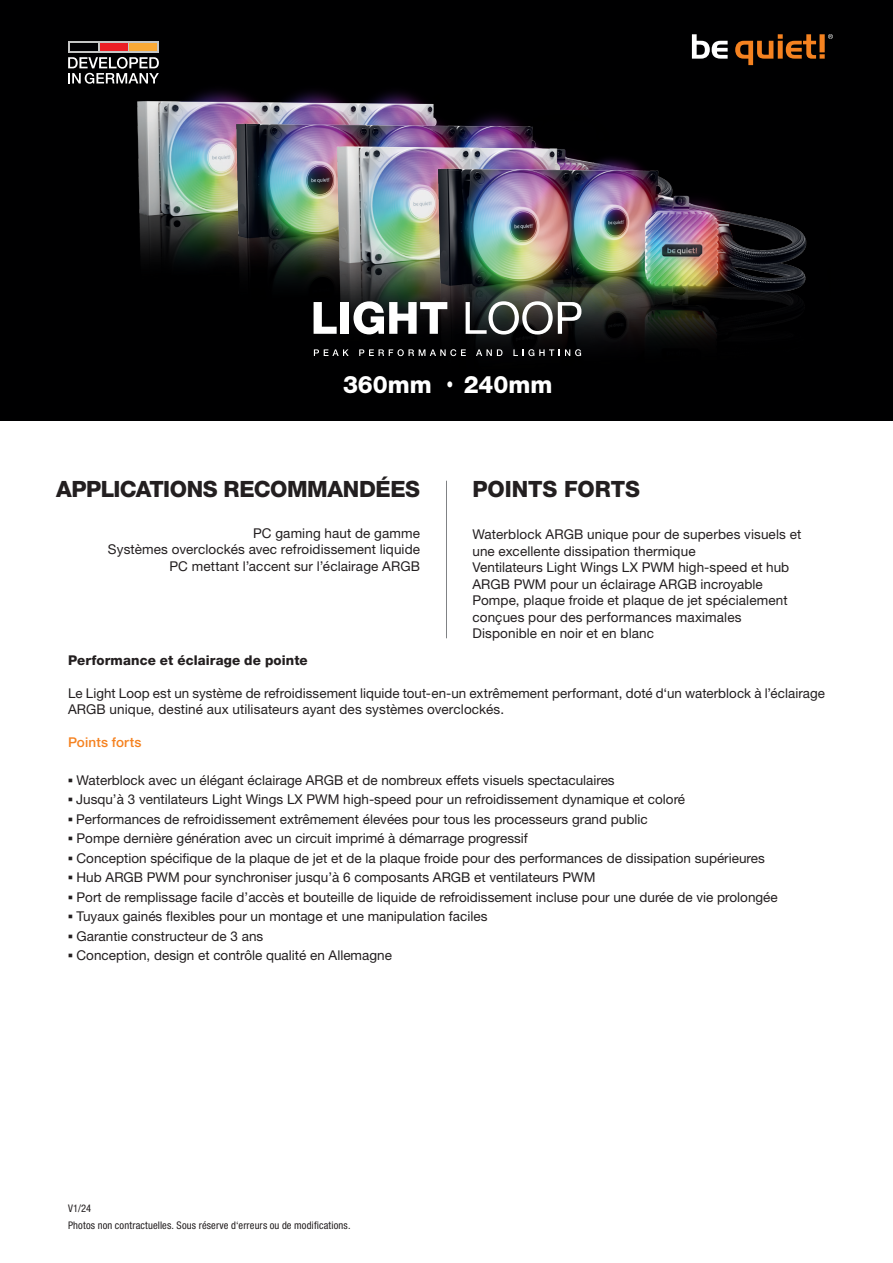
<style>
.page{position:relative;width:893px;height:1263px;background:#fff}
.page>*{position:absolute;margin:0;border:0;box-sizing:border-box;transform-origin:0 0}
.t1{font:800 24px "Helvetica Neue LT Pro";letter-spacing:-.005em;color:#fff}
.t2{font:800 22.5px "Helvetica Neue LT Pro";letter-spacing:-.015em;color:#231f20}
.t3{font:13.5px/16.5px "Helvetica Neue LT Pro";color:#231f20}
.t4{font:800 13.5px "Helvetica Neue LT Pro";letter-spacing:.01em;color:#231f20}
.t5{font:500 13.5px "Helvetica Neue LT Pro";letter-spacing:.01em;color:#f58220}
.t6{font:condensed 10.5px/17.2px "Helvetica Neue LT Pro";letter-spacing:.015em;color:#231f20}
.s1{font-family:"Arial Narrow";font-weight:400}
.s2{font-family:"Franklin Gothic";font-weight:500}
</style>
<div class="page">
<div style="left:0;top:0;width:893px;height:421px;background:#000001"></div>
<svg style="left:694px;top:34px;width:34px;height:17px"></svg>
<svg style="left:735px;top:34px;width:98px;height:31px"></svg>
<hr style="left:446px;top:481px;width:1px;height:157px;background:#808285">
<img style="left:132px;top:52px;width:99px;height:210px">
<img style="left:231px;top:34px;width:463px;height:322px">
<img style="left:315px;top:51px;width:413px;height:306px">
<img style="left:416px;top:74px;width:391px;height:283px">
<svg style="left:314px;top:349px;width:35px;height:7px"></svg>
<svg style="left:359px;top:349px;width:107px;height:7px"></svg>
<svg style="left:476px;top:349px;width:26px;height:7px"></svg>
<svg style="left:513px;top:349px;width:68px;height:7px"></svg>
<svg style="left:314px;top:302px;width:23px;height:32px"></svg>
<div style="left:341px;top:302px;width:8px;height:32px;background:#fff"></div>
<svg style="left:353px;top:301px;width:94px;height:33px"></svg>
<svg style="left:466px;top:301px;width:115px;height:34px;background:#646664"></svg>
<svg style="left:68px;top:41px;width:91px;height:11px"></svg>
<svg style="left:68px;top:57px;width:91px;height:27px"></svg>
<div style="left:70px;top:43px;width:28px;height:7px;background:#010103"></div>
<div style="left:100px;top:43px;width:27px;height:7px;background:#eb1e25"></div>
<div style="left:129px;top:43px;width:28px;height:7px;background:#f9a936"></div>
<h1 class="t1" style="left:343px;top:371px;width:211px">360mm <span class="s1">•</span> 240mm</h1>
<h2 class="t2" style="left:56px;top:475px;width:365px">APPLICATIONS RECOMMANDÉES</h2>
<h2 class="t2" style="left:472px;top:475px;width:169px">POINTS FORTS</h2>
<p class="t3" style="left:108px;top:524px;width:314px;text-align:right">PC gaming haut de gamme<br>Systèmes overclockés avec refroidissement liquide<br>PC mettant l’accent sur l’éclairage ARGB</p>
<p class="t3" style="left:472px;top:526px;width:330px">Waterblock ARGB unique pour de superbes visuels et une excellente dissipation thermique<br>Ventilateurs Light Wings LX PWM high-speed et hub ARGB PWM pour un éclairage ARGB incroyable Pompe, plaque froide et plaque de jet spécialement conçues pour des performances maximales Disponible en noir et en blanc</p>
<p class="t4" style="left:68px;top:652px;width:241px">Performance et éclairage de pointe</p>
<p class="t3" style="left:68px;top:684px;width:758px">Le Light Loop est un système de refroidissement liquide tout-en-un extrêmement performant, doté d‘un waterblock à l’éclairage<br>ARGB unique, destiné aux utilisateurs ayant des systèmes overclockés.</p>
<p class="t5" style="left:68px;top:734px;width:75px">Points forts</p>
<p class="t3" style="left:68px;top:771px;width:548px"><span class="s2">▪</span> Waterblock avec un élégant éclairage ARGB et de nombreux effets visuels spectaculaires</p>
<p class="t3" style="left:68px;top:791px;width:619px"><span class="s2">▪</span> Jusqu’à 3 ventilateurs Light Wings LX PWM high-speed pour un refroidissement dynamique et coloré</p>
<p class="t3" style="left:68px;top:810px;width:581px"><span class="s2">▪</span> Performances de refroidissement extrêmement élevées pour tous les processeurs grand public</p>
<p class="t3" style="left:68px;top:830px;width:461px"><span class="s2">▪</span> Pompe dernière génération avec un circuit imprimé à démarrage progressif</p>
<p class="t3" style="left:68px;top:849px;width:698px"><span class="s2">▪</span> Conception spécifique de la plaque de jet et de la plaque froide pour des performances de dissipation supérieures</p>
<p class="t3" style="left:68px;top:869px;width:529px"><span class="s2">▪</span> Hub ARGB PWM pour synchroniser jusqu’à 6 composants ARGB et ventilateurs PWM</p>
<p class="t3" style="left:68px;top:888px;width:711px"><span class="s2">▪</span> Port de remplissage facile d’accès et bouteille de liquide de refroidissement incluse pour une durée de vie prolongée</p>
<p class="t3" style="left:68px;top:908px;width:421px"><span class="s2">▪</span> Tuyaux gainés flexibles pour un montage et une manipulation faciles</p>
<p class="t3" style="left:68px;top:927px;width:197px"><span class="s2">▪</span> Garantie constructeur de 3 ans</p>
<p class="t3" style="left:68px;top:947px;width:325px"><span class="s2">▪</span> Conception, design et contrôle qualité en Allemagne</p>
<p class="t6" style="left:68px;top:1199px;width:284px">V1/24<br>Photos non contractuelles. Sous réserve d‘erreurs ou de modifications.</p>
</div>
